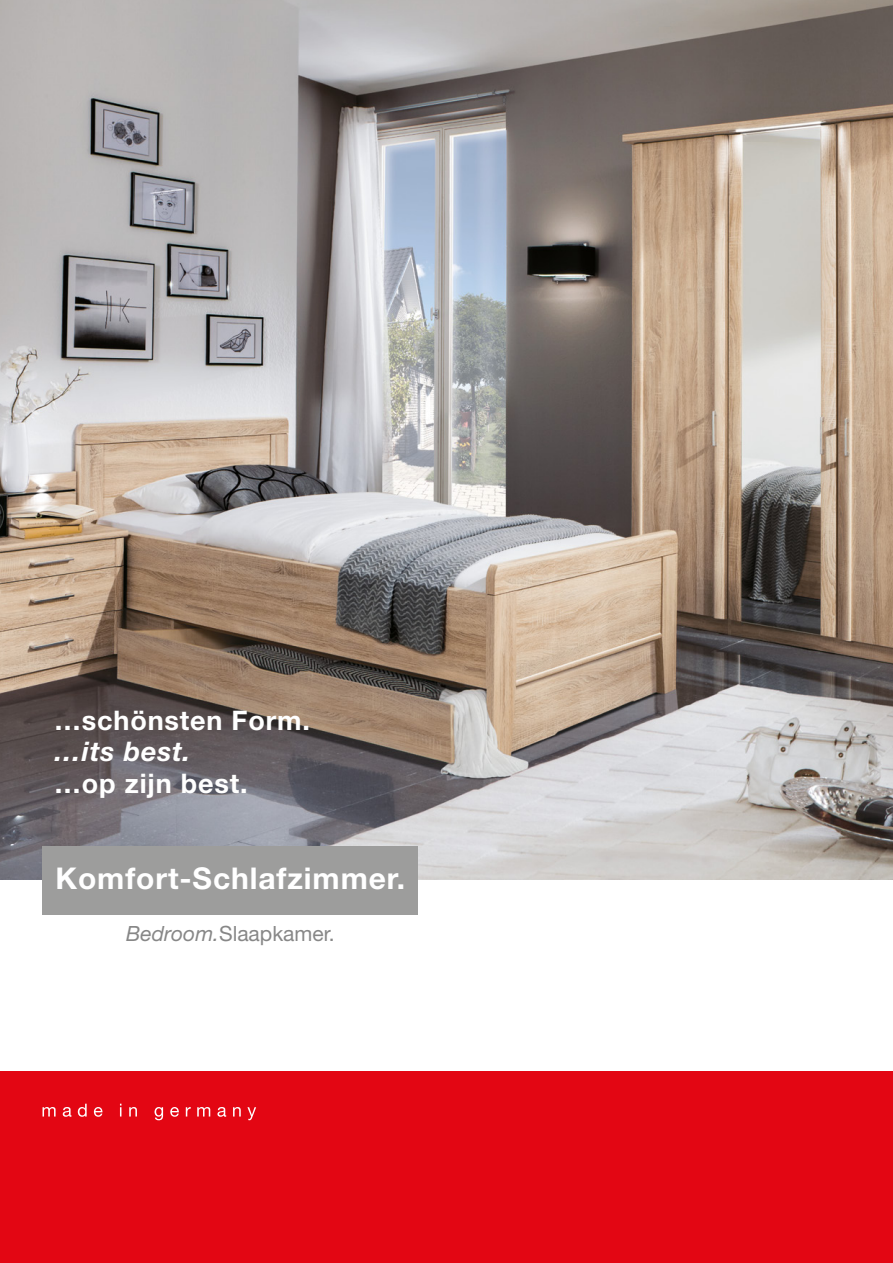
<style>
.page{position:relative;width:893px;height:1263px;background:#fff}
.page>*{position:absolute;margin:0;border:0;box-sizing:border-box;transform-origin:0 0}
.t1{font:700 30px "Helvetica Neue";letter-spacing:.03em;color:#fff}
.t2{font:700 27px "Helvetica Neue";letter-spacing:.03em;color:#fff}
.t3{font:italic 700 27px "Helvetica Neue";letter-spacing:.03em;color:#fff}
.t4{font:21px "Helvetica Neue";color:#878787}
.s1{font-style:italic}
</style>
<div class="page">
<div style="left:0;top:1071px;width:893px;height:192px;background:#e30613"></div>
<img style="left:0;top:0;width:893px;height:880px">
<svg style="left:43px;top:1107px;width:13px;height:9px"></svg>
<svg style="left:63px;top:1107px;width:9px;height:10px"></svg>
<svg style="left:78px;top:1104px;width:9px;height:13px"></svg>
<svg style="left:94px;top:1107px;width:9px;height:10px"></svg>
<svg style="left:129px;top:1107px;width:8px;height:9px"></svg>
<svg style="left:155px;top:1107px;width:8px;height:13px"></svg>
<svg style="left:170px;top:1107px;width:9px;height:10px"></svg>
<svg style="left:186px;top:1107px;width:5px;height:9px"></svg>
<svg style="left:197px;top:1107px;width:13px;height:9px"></svg>
<svg style="left:217px;top:1107px;width:9px;height:10px"></svg>
<svg style="left:233px;top:1107px;width:8px;height:9px"></svg>
<svg style="left:247px;top:1107px;width:9px;height:13px"></svg>
<div style="left:43px;top:846px;width:375px;height:68px;background:#9d9d9c"></div>
<p class="t2" style="left:54px;top:703px;width:257px">…schönsten Form.</p>
<p class="t3" style="left:54px;top:735px;width:138px">…its best.</p>
<p class="t2" style="left:54px;top:766px;width:195px">…op zijn best.</p>
<p class="t1" style="left:55px;top:860px;width:351px">Komfort-Schlafzimmer.</p>
<p class="t4" style="left:126px;top:921px;width:210px"><span class="s1">Bedroom.</span>Slaapkamer.</p>
</div>
